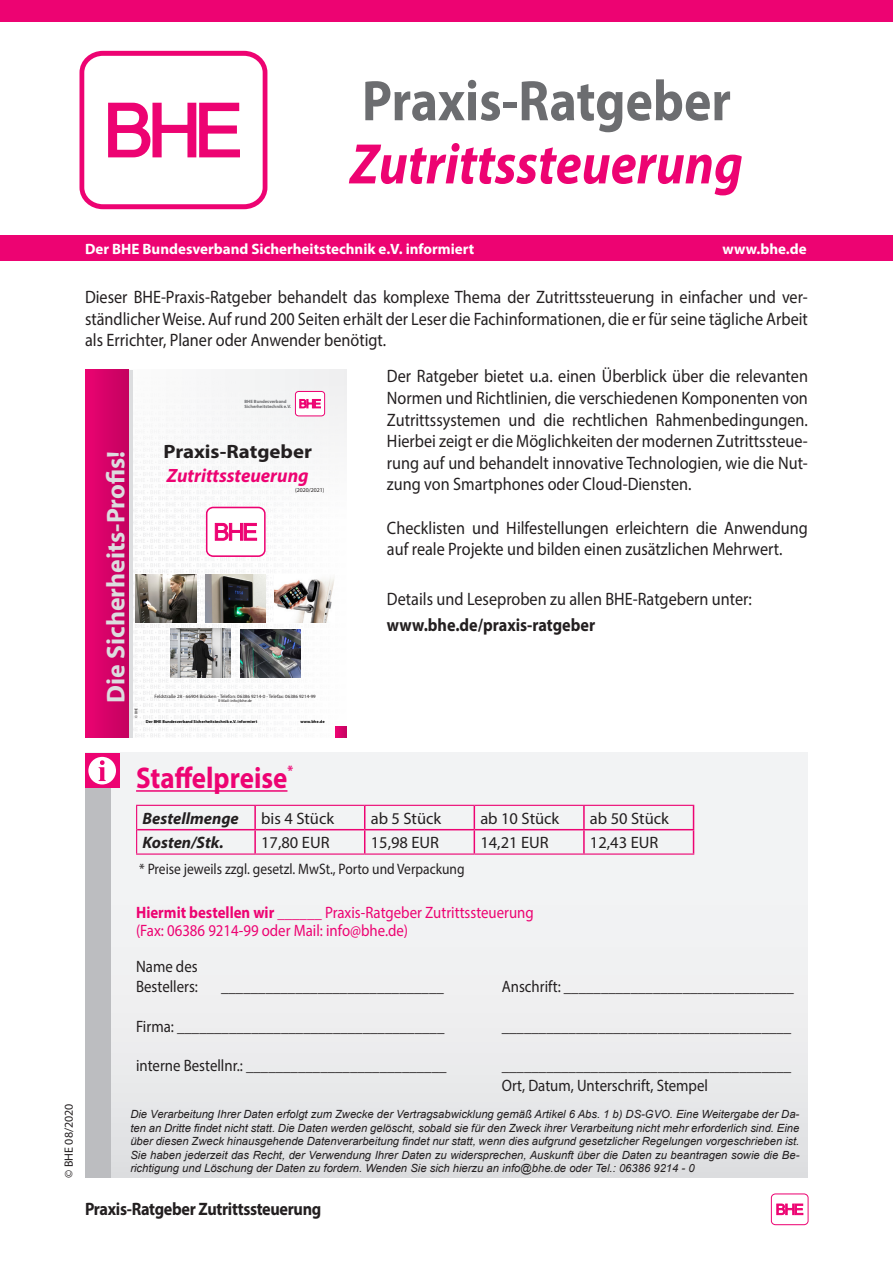
<style>
.page{position:relative;width:893px;height:1263px;background:#fff}
.page>*{position:absolute;margin:0;border:0;box-sizing:border-box;transform-origin:0 0}
.t1{font:italic 700 57.6px "Myriad Pro";color:#ed0372;scale:.9 1}
.t2{font:700 57.6px "Myriad Pro";color:#6c6d70;scale:.9 1}
.t3{font:700 30px "Myriad Pro";color:#ed0372;scale:.9 1}
.t4{font:700 25.8px "Myriad Pro";color:#dcdddf}
.t5{font:italic 700 19.35px "Myriad Pro";color:#ed0372}
.t6{font:700 19.35px "Myriad Pro";color:#231f20;scale:1.08 1}
.t7{font:18px/21.6px "Myriad Pro";color:#231f20;text-align:justify;scale:.9 1}
.t8{font:700 18px "Myriad Pro";letter-spacing:-.02em;color:#231f20;scale:.9 1}
.t9{font:700 18px "Myriad Pro";color:#231f20;scale:.9 1}
.t10{font:16.5px/19.8px "Myriad Pro";color:#231f20;scale:.9 1}
.t11{font:16.5px/18.3px "Myriad Pro";color:#ed0372;scale:.9 1}
.t12{font:16.5px "Myriad Pro";color:#231f20}
.t13{font:italic 700 16.5px "Myriad Pro";color:#231f20}
.t14{font:15.15px "Myriad Pro";color:#231f20;scale:.89 1}
.t15{font:700 15px "Myriad Pro";color:#fff}
.t16{font:12px "Myriad Pro";color:#231f20}
.t17{font:italic 11.25px/13.5px "Arial";color:#231f20;text-align:justify}
.t18{font:5.85px "Myriad Pro";color:#231f20}
.t19{font:4.8px "Myriad Pro";color:#231f20}
.t20{font:700 4.65px/5.6px "Myriad Pro";color:#6c6d70}
.t21{font:700 4.35px "Myriad Pro";color:#000}
.t22{font:3.9px "Myriad Pro";color:#231f20}
.s1{font-weight:700}
</style>
<div class="page">
<div style="left:0;top:0;width:893px;height:21px;background:#ed0372"></div>
<div style="left:0;top:236px;width:893px;height:25px;background:#ed0372"></div>
<div style="left:771px;top:1193px;width:38px;height:32px;border:1px solid #ed0372;border-radius:4px"></div>
<svg style="left:776px;top:1204px;width:27px;height:11px"></svg>
<div style="left:85px;top:753px;width:723px;height:425px;background:linear-gradient(to bottom,#f7f7f8,#e3e4e6)"></div>
<hr style="left:136px;top:790px;width:151px;height:2px;background:#ed0372">
<hr style="left:254px;top:806px;width:2px;height:23px;background:#ed0372">
<hr style="left:583px;top:806px;width:2px;height:23px;background:#ed0372">
<hr style="left:137px;top:829px;width:118px;height:1px;background:#ed0372">
<hr style="left:255px;top:829px;width:110px;height:1px;background:#ed0372">
<hr style="left:254px;top:830px;width:2px;height:23px;background:#ed0372">
<hr style="left:365px;top:829px;width:109px;height:1px;background:#ed0372">
<svg style="left:364px;top:806px;width:1px;height:47px"></svg>
<hr style="left:474px;top:829px;width:110px;height:1px;background:#ed0372">
<svg style="left:474px;top:806px;width:1px;height:47px"></svg>
<hr style="left:584px;top:829px;width:110px;height:1px;background:#ed0372">
<hr style="left:583px;top:830px;width:2px;height:23px;background:#ed0372">
<svg style="left:693px;top:806px;width:1px;height:47px"></svg>
<hr style="left:136px;top:805px;width:119px;height:1px;background:#ed0372">
<hr style="left:255px;top:805px;width:110px;height:1px;background:#ed0372">
<hr style="left:365px;top:805px;width:109px;height:1px;background:#ed0372">
<hr style="left:474px;top:805px;width:110px;height:1px;background:#ed0372">
<hr style="left:584px;top:805px;width:110px;height:1px;background:#ed0372">
<svg style="left:136px;top:806px;width:1px;height:47px"></svg>
<hr style="left:136px;top:853px;width:119px;height:2px;background:#ed0372">
<hr style="left:255px;top:853px;width:110px;height:2px;background:#ed0372">
<hr style="left:365px;top:853px;width:109px;height:2px;background:#ed0372">
<hr style="left:474px;top:853px;width:110px;height:2px;background:#ed0372">
<hr style="left:584px;top:853px;width:110px;height:2px;background:#ed0372">
<div style="left:85px;top:776px;width:26px;height:402px;background:#bcbdc0"></div>
<div style="left:85px;top:753px;width:34px;height:34px;background:#ed0372"></div>
<div style="left:88px;top:757px;width:28px;height:27px;background:#fff;border-radius:50%"></div>
<svg style="left:99px;top:760px;width:7px;height:21px"></svg>
<div style="left:79px;top:51px;width:188px;height:158px;border:5px solid #ed0372;border-radius:20px"></div>
<svg style="left:108px;top:102px;width:132px;height:56px"></svg>
<div style="left:85px;top:370px;width:261px;height:367px;background:#fafafa"></div>
<div style="left:85px;top:370px;width:48px;height:367px;background:#dcdddf"></div>
<div style="left:85px;top:370px;width:44px;height:367px;background:linear-gradient(to right,#ea0371,#c40260)"></div>
<div style="left:207px;top:507px;width:58px;height:49px;background:#fff;border-radius:6px"></div>
<div style="left:206px;top:507px;width:60px;height:50px;border:2px solid #ed0372;border-radius:6px"></div>
<img style="left:136px;top:574px;width:60px;height:48px">
<img style="left:206px;top:574px;width:9px;height:48px">
<img style="left:171px;top:629px;width:44px;height:48px">
<svg style="left:85px;top:370px;width:4px;height:3px"></svg>
<svg style="left:85px;top:734px;width:4px;height:4px"></svg>
<svg style="left:215px;top:370px;width:132px;height:368px"></svg>
<h1 class="t2" style="left:362px;top:63px;width:412px">Praxis-Ratgeber</h1>
<h1 class="t1" style="left:350px;top:127px;width:438px">Zutrittssteuerung</h1>
<p class="t15" style="left:85px;top:239px;width:391px">Der BHE Bundesverband Sicherheitstechnik e.V. informiert</p>
<p class="t15" style="left:722px;top:239px;width:86px">www.bhe.de</p>
<p class="t7" style="left:85px;top:286px;width:805px">Dieser BHE-Praxis-Ratgeber behandelt das komplexe Thema der Zutrittssteuerung in einfacher und ver&shy;ständlicher Weise. Auf rund 200 Seiten erhält der Leser die Fachinformationen, die er für seine tägliche Arbeit als Errichter, Planer oder Anwender benötigt.</p>
<h3 class="t4" style="left:99px;top:703px;width:253px;rotate:-90deg">Die Sicherheits-Profis!</h3>
<p class="t20" style="left:244px;top:398px;width:48px">BHE Bundesverband<br>Sicherheitstechnik e.V.</p>
<p class="t6" style="left:163px;top:438px;width:139px">Praxis-Ratgeber</p>
<p class="t5" style="left:167px;top:463px;width:143px">Zutrittssteuerung</p>
<p class="t18" style="left:295px;top:486px;width:31px">(2020/2021)</p>
<p class="t22" style="left:134px;top:718px;width:11px;rotate:-90deg">© BHE</p>
<p class="t19" style="left:155px;top:693px;width:163px">Feldstraße 28 - 66904 Brücken - Telefon: 06386 9214-0 - Telefax: 06386 9214-99</p>
<p class="t22" style="left:218px;top:699px;width:35px">E-Mail: info@bhe.de</p>
<p class="t21" style="left:146px;top:718px;width:113px">Der BHE Bundesverband Sicherheitstechnik e.V. informiert</p>
<p class="t21" style="left:301px;top:718px;width:26px">www.bhe.de</p>
<p class="t7" style="left:387px;top:365px;width:469px">Der Ratgeber bietet u.a. einen Überblick über die relevanten Normen und Richtlinien, die verschiedenen Komponenten von Zutrittssystemen und die rechtlichen Rahmenbedingungen.<br>Hierbei zeigt er die Möglichkeiten der modernen Zutrittssteue&shy;rung auf und behandelt innovative Technologien, wie die Nut&shy;zung von Smartphones oder Cloud-Diensten.</p>
<p class="t7" style="left:387px;top:516px;width:469px">Checklisten und Hilfestellungen erleichtern die Anwendung auf reale Projekte und bilden einen zusätzlichen Mehrwert.</p>
<p class="t7" style="left:387px;top:588px;width:407px">Details und Leseproben zu allen BHE-Ratgebern unter:</p>
<p class="t9" style="left:387px;top:613px;width:233px">www.bhe.de/praxis-ratgeber</p>
<p class="t16" style="left:61px;top:1178px;width:76px;rotate:-90deg">© BHE 08/2020</p>
<h2 class="t3" style="left:136px;top:758px;width:176px">Staffelpreise<sup>*</sup></h2>
<p class="t13" style="left:143px;top:807px;width:98px">Bestellmenge</p>
<p class="t12" style="left:261px;top:808px;width:75px">bis 4 Stück</p>
<p class="t12" style="left:371px;top:808px;width:72px">ab 5 Stück</p>
<p class="t12" style="left:480px;top:808px;width:81px">ab 10 Stück</p>
<p class="t12" style="left:590px;top:808px;width:81px">ab 50 Stück</p>
<p class="t13" style="left:143px;top:832px;width:83px">Kosten/Stk.</p>
<p class="t12" style="left:261px;top:832px;width:70px">17,80 EUR</p>
<p class="t12" style="left:371px;top:832px;width:70px">15,98 EUR</p>
<p class="t12" style="left:480px;top:832px;width:70px">14,21 EUR</p>
<p class="t12" style="left:590px;top:832px;width:70px">12,43 EUR</p>
<p class="t14" style="left:139px;top:860px;width:367px">* Preise jeweils zzgl. gesetzl. MwSt., Porto und Verpackung</p>
<p class="t11" style="left:136px;top:903px;width:443px"><span class="s1">Hiermit bestellen wir</span> ______ Praxis-Ratgeber Zutrittssteuerung (Fax: 06386 9214-99 oder Mail: info@bhe.de)</p>
<p class="t10" style="left:136px;top:957px;width:70px">Name des<br>Bestellers:</p>
<p class="t10" style="left:221px;top:976px;width:249px">______________________________</p>
<p class="t10" style="left:502px;top:976px;width:326px">Anschrift: _______________________________</p>
<p class="t10" style="left:136px;top:1016px;width:344px">Firma: ____________________________________</p>
<p class="t10" style="left:502px;top:1016px;width:323px">_______________________________________</p>
<p class="t10" style="left:136px;top:1056px;width:346px">interne Bestellnr.: ___________________________</p>
<p class="t10" style="left:502px;top:1056px;width:323px">_______________________________________<br>Ort, Datum, Unterschrift, Stempel</p>
<p class="t17" style="left:130px;top:1107px;width:671px">Die Verarbeitung Ihrer Daten erfolgt zum Zwecke der Vertragsabwicklung gemäß Artikel 6 Abs. 1 b) DS-GVO. Eine Weitergabe der Da&shy;ten an Dritte findet nicht statt. Die Daten werden gelöscht, sobald sie für den Zweck ihrer Verarbeitung nicht mehr erforderlich sind. Eine über diesen Zweck hinausgehende Datenverarbeitung findet nur statt, wenn dies aufgrund gesetzlicher Regelungen vorgeschrieben ist.<br>Sie haben jederzeit das Recht, der Verwendung Ihrer Daten zu widersprechen, Auskunft über die Daten zu beantragen sowie die Be&shy;richtigung und Löschung der Daten zu fordern. Wenden Sie sich hierzu an info@bhe.de oder Tel.: 06386 9214 - 0</p>
<p class="t8" style="left:85px;top:1197px;width:264px">Praxis-Ratgeber Zutrittssteuerung</p>
</div>
